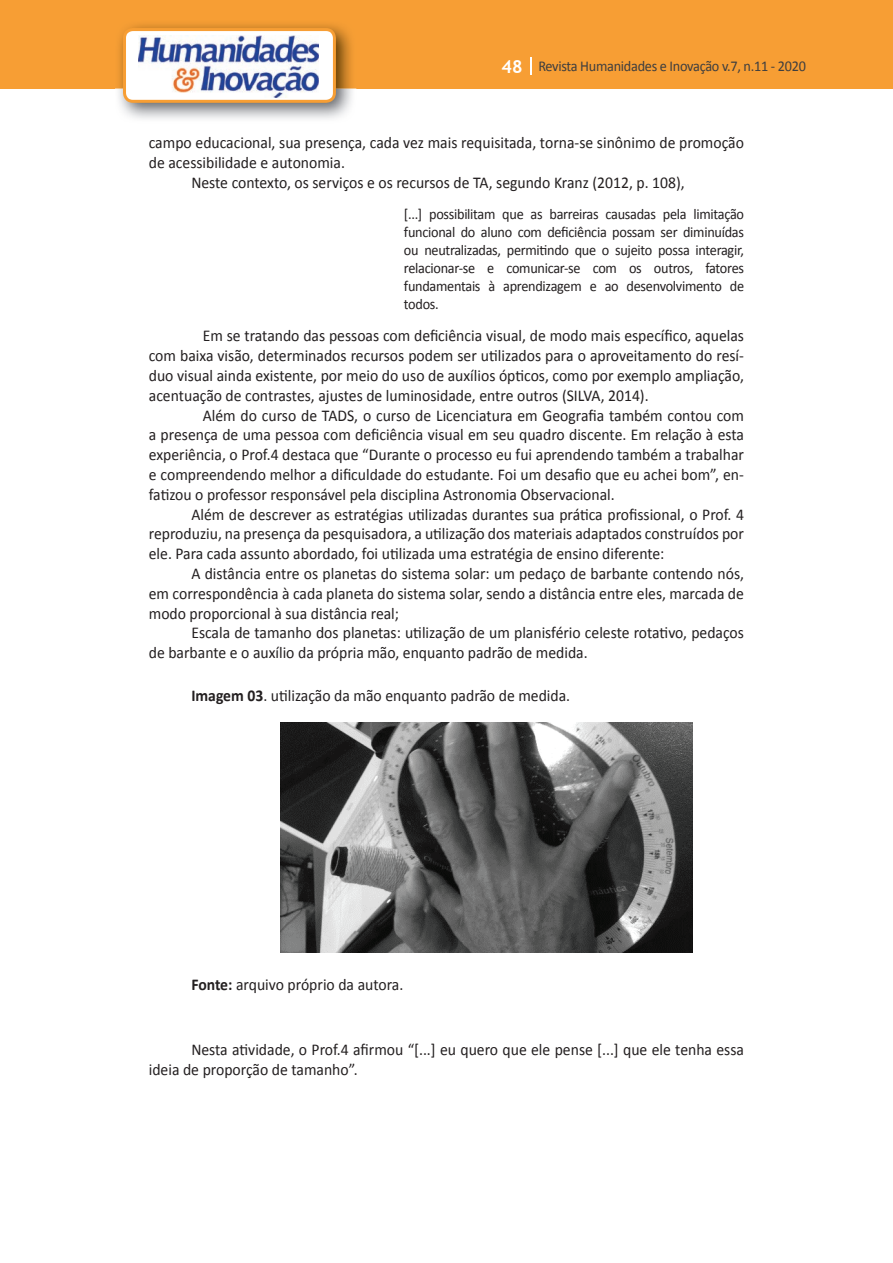
<style>
.page{position:relative;width:893px;height:1263px;background:#fff}
.page>*{position:absolute;margin:0;border:0;box-sizing:border-box;transform-origin:0 0}
.t1{font:16.5px/19.8px "Calibri";color:#231f20;text-align:justify;scale:.95 1}
.t2{font:15px/18px "Calibri";letter-spacing:-.02em;color:#231f20;text-align:justify;scale:.95 1}
.t3{font:15px "Calibri";letter-spacing:-.02em;color:#3e3e3f;scale:.95 1}
.s1{font-family:"Trebuchet MS";font-weight:700;font-size:18px;color:#fff}
.s2{font-weight:700}
</style>
<div class="page">
<div style="left:0;top:0;width:893px;height:88px;background:#f79e34"></div>
<svg style="left:530px;top:57px;width:2px;height:18px"></svg>
<img style="left:115px;top:24px;width:241px;height:95px">
<svg style="left:123px;top:28px;width:213px;height:75px"></svg>
<img style="left:280px;top:722px;width:413px;height:230px">
<p class="t3" style="left:501px;top:57px;width:322px"><span class="s1">48</span> Revista Humanidades e Inovação v.7, n.11 - 2020</p>
<p class="t1" style="left:149px;top:133px;width:628px">campo educacional, sua presença, cada vez mais requisitada, torna-se sinônimo de promoção</p>
<p class="t1" style="left:149px;top:153px;width:208px">de acessibilidade e autonomia.</p>
<p class="t1" style="left:191px;top:173px;width:521px">Neste contexto, os serviços e os recursos de TA, segundo Kranz (2012, p. 108),</p>
<p class="t2" style="left:404px;top:205px;width:360px">[...] possibilitam que as barreiras causadas pela limitação funcional do aluno com deficiência possam ser diminuídas ou neutralizadas, permitindo que o sujeito possa interagir, relacionar-se e comunicar-se com os outros, fatores fundamentais à aprendizagem e ao desenvolvimento de todos.</p>
<p class="t1" style="left:149px;top:326px;width:628px;text-indent:54px">Em se tratando das pessoas com deficiência visual, de modo mais específico, aquelas com baixa visão, determinados recursos podem ser utilizados para o aproveitamento do resí&shy;duo visual ainda existente, por meio do uso de auxílios ópticos, como por exemplo ampliação, acentuação de contrastes, ajustes de luminosidade, entre outros (SILVA, 2014).</p>
<p class="t1" style="left:149px;top:405px;width:628px;text-indent:54px">Além do curso de TADS, o curso de Licenciatura em Geografia também contou com a presença de uma pessoa com deficiência visual em seu quadro discente. Em relação à esta experiência, o Prof.4 destaca que “Durante o processo eu fui aprendendo também a trabalhar e compreendendo melhor a dificuldade do estudante. Foi um desafio que eu achei bom”, en&shy;fatizou o professor responsável pela disciplina Astronomia Observacional.</p>
<p class="t1" style="left:149px;top:504px;width:628px;text-indent:43px">Além de descrever as estratégias utilizadas durantes sua prática profissional, o Prof. 4 reproduziu, na presença da pesquisadora, a utilização dos materiais adaptados construídos por ele. Para cada assunto abordado, foi utilizada uma estratégia de ensino diferente:</p>
<p class="t1" style="left:149px;top:564px;width:628px;text-indent:43px">A distância entre os planetas do sistema solar: um pedaço de barbante contendo nós, em correspondência à cada planeta do sistema solar, sendo a distância entre eles, marcada de modo proporcional à sua distância real;</p>
<p class="t1" style="left:149px;top:623px;width:628px;text-indent:43px">Escala de tamanho dos planetas: utilização de um planisfério celeste rotativo, pedaços de barbante e o auxílio da própria mão, enquanto padrão de medida.</p>
<p class="t1" style="left:191px;top:685px;width:400px"><span class="s2">Imagem 03</span>. utilização da mão enquanto padrão de medida.</p>
<p class="t1" style="left:191px;top:975px;width:225px"><span class="s2">Fonte:</span> arquivo próprio da autora.</p>
<p class="t1" style="left:149px;top:1039px;width:628px;text-indent:43px">Nesta atividade, o Prof.4 afirmou “[...] eu quero que ele pense [...] que ele tenha essa ideia de proporção de tamanho”.</p>
</div>
